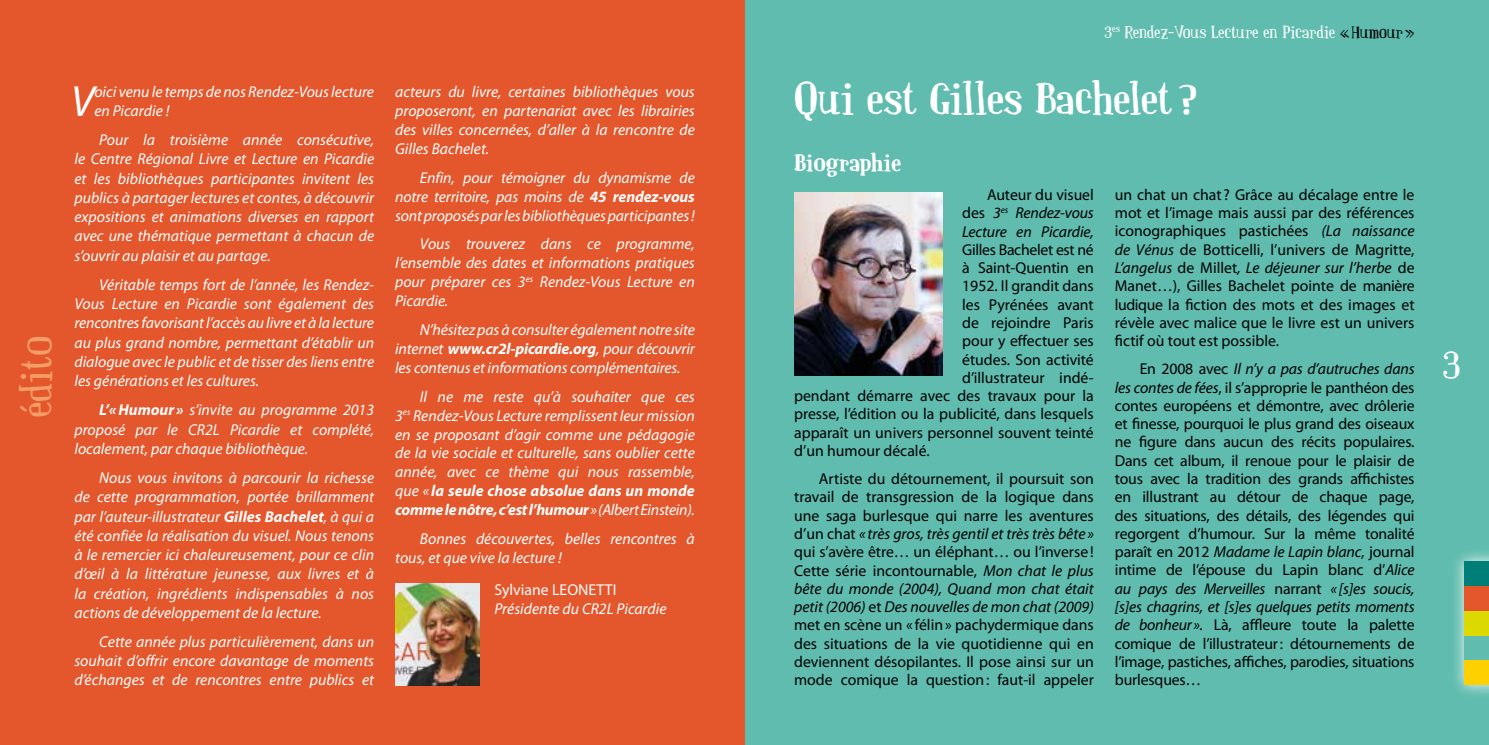
<style>
.page{position:relative;width:1489px;height:745px;background:#fff}
.page>*{position:absolute;margin:0;border:0;box-sizing:border-box;transform-origin:0 0}
.t1{font:700 45.5px "Paquita Pro";color:#fff}
.t2{font:45.5px "Paquita Pro";color:#f39d69}
.t3{font:italic 43.75px "Myriad Pro";color:#fff}
.t4{font:42px "Paquita Pro";color:#fff}
.t5{font:900 24.5px "Paquita Pro";color:#fff}
.t6{font:17.5px "Paquita Pro";color:#fff}
.t7{font:italic 15.75px/19.2px "Myriad Pro";color:#fff;text-align:justify}
.t8{font:15.75px/18.2px "Myriad Pro";color:#000;text-align:justify}
.t9{font:italic 15.75px/18.2px "Myriad Pro";letter-spacing:-.01em;color:#000;text-align:justify}
.t10{font:15.75px "Myriad Pro";letter-spacing:-.02em;color:#000}
.t11{font:15.75px "Myriad Pro";color:#fff}
.s1{color:#000}
.s2{font-weight:700}
.s3{font-style:italic}
.s4{font-style:normal}
</style>
<div class="page">
<div style="left:744px;top:0;width:744px;height:744px;background:#5fbcae"></div>
<div style="left:0;top:0;width:744px;height:744px;background:#e4562b"></div>
<img style="left:794px;top:192px;width:148px;height:183px">
<img style="left:395px;top:583px;width:84px;height:102px">
<div style="left:1450px;top:547px;width:38px;height:151px;background:#fff;opacity:.9"></div>
<div style="left:1463px;top:635px;width:25px;height:25px;background:#5fbcae"></div>
<div style="left:1463px;top:660px;width:25px;height:25px;background:#ffd000"></div>
<div style="left:1463px;top:561px;width:25px;height:24px;background:#007e77"></div>
<div style="left:1463px;top:585px;width:25px;height:25px;background:#e4562b"></div>
<div style="left:1463px;top:610px;width:25px;height:25px;background:#dbd900"></div>
<h1 class="t2" style="left:9px;top:417px;width:83px;rotate:-90deg">édito</h1>
<p class="t6" style="left:1104px;top:22px;width:311px">3<sup>es</sup> Rendez-Vous Lecture en Picardie <span class="s1">« Humour»</span></p>
<h2 class="t3" style="left:71px;top:78px;width:25px">V</h2>
<h1 class="t1" style="left:794px;top:72px;width:404px">Qui est Gilles Bachelet ?</h1>
<p class="t7" style="left:94px;top:83px;width:281px">oici venu le temps de nos Rendez-Vous lecture en Picardie !</p>
<p class="t7" style="left:74px;top:130px;width:301px;text-indent:25px">Pour la troisième année consécutive, le Centre Régional Livre et Lecture en Picardie et les bibliothèques participantes invitent les publics à partager lectures et contes, à découvrir expositions et animations diverses en rapport avec une thématique permettant à chacun de s’ouvrir au plaisir et au partage.</p>
<p class="t7" style="left:74px;top:275px;width:301px;text-indent:25px">Véritable temps fort de l’année, les Rendez-Vous Lecture en Picardie sont également des rencontres favorisant l’accès au livre et à la lecture au plus grand nombre, permettant d’établir un dialogue avec le public et de tisser des liens entre les générations et les cultures.</p>
<p class="t7" style="left:74px;top:400px;width:301px;text-indent:25px"><span class="s2">L’«Humour »</span> s’invite au programme 2013 proposé par le CR2L Picardie et complété, localement, par chaque bibliothèque.</p>
<p class="t7" style="left:74px;top:468px;width:301px;text-indent:25px">Nous vous invitons à parcourir la richesse de cette programmation, portée brillamment par l’auteur-illustrateur <span class="s2">Gilles Bachelet</span>, à qui a été confiée la réalisation du visuel. Nous tenons à le remercier ici chaleureusement, pour ce clin d’œil à la littérature jeunesse, aux livres et à la création, ingrédients indispensables à nos actions de développement de la lecture.</p>
<p class="t7" style="left:74px;top:632px;width:301px;text-indent:25px">Cette année plus particulièrement, dans un souhait d’offrir encore davantage de moments d’échanges et de rencontres entre publics et</p>
<p class="t7" style="left:395px;top:83px;width:301px">acteurs du livre, certaines bibliothèques vous proposeront, en partenariat avec les librairies des villes concernées, d’aller à la rencontre de Gilles Bachelet.</p>
<p class="t7" style="left:395px;top:168px;width:301px;text-indent:25px">Enfin, pour témoigner du dynamisme de notre territoire, pas moins de <span class="s2">45 rendez-vous </span>sont proposés par les bibliothèques participantes!</p>
<p class="t7" style="left:395px;top:235px;width:301px;text-indent:25px">Vous trouverez dans ce programme, l’ensemble des dates et informations pratiques pour préparer ces 3<sup>es</sup> Rendez-Vous Lecture en Picardie.</p>
<p class="t7" style="left:395px;top:320px;width:301px;text-indent:25px">N’hésitez pas à consulter également notre site internet <span class="s2">www.cr2l-picardie.org</span>, pour découvrir les contenus et informations complémentaires.</p>
<p class="t7" style="left:395px;top:387px;width:301px;text-indent:25px">Il ne me reste qu’à souhaiter que ces 3<sup>es</sup> Rendez-Vous Lecture remplissent leur mission en se proposant d’agir comme une pédagogie de la vie sociale et culturelle, sans oublier cette année, avec ce thème qui nous rassemble, que « <span class="s2">la seule chose absolue dans un monde comme le nôtre, c’est l’humour</span>» (Albert Einstein).</p>
<p class="t7" style="left:395px;top:529px;width:301px;text-indent:25px">Bonnes découvertes, belles rencontres à tous, et que vive la lecture !</p>
<p class="t11" style="left:494px;top:580px;width:124px">Sylviane LEONETTI</p>
<p class="t7" style="left:494px;top:598px;width:173px">Présidente du CR2L Picardie</p>
<h3 class="t5" style="left:794px;top:149px;width:108px">Biographie</h3>
<p class="t8" style="left:1114px;top:186px;width:301px">un chat un chat ? Grâce au décalage entre le mot et l’image mais aussi par des références iconographiques pastichées <span class="s3">(La naissance de Vénus</span> de Botticelli, l’univers de Magritte, <span class="s3">L’angelus</span> de Millet<span class="s3">, Le déjeuner sur l’herbe</span> de Manet…), Gilles Bachelet pointe de manière ludique la fiction des mots et des images et révèle avec malice que le livre est un univers fictif où tout est possible.</p>
<p class="t8" style="left:1114px;top:360px;width:301px;text-indent:25px">En 2008 avec <span class="s3">Il n’y a pas d’autruches dans les contes de fées</span>, il s’approprie le panthéon des contes européens et démontre, avec drôlerie et finesse, pourquoi le plus grand des oiseaux ne figure dans aucun des récits populaires.<br>Dans cet album, il renoue pour le plaisir de tous avec la tradition des grands affichistes en illustrant au détour de chaque page, des situations, des détails, des légendes qui regorgent d’humour. Sur la même tonalité paraît en 2012 <span class="s3">Madame le Lapin blanc</span>, journal intime de l’épouse du Lapin blanc d’<span class="s3">Alice au pays des Merveilles</span> narrant <span class="s3">« [s]es soucis, [s]es chagrins, et [s]es quelques petits moments de bonheur ».</span> Là, affleure toute la palette comique de l’illustrateur: détournements de l’image, pastiches, affiches, parodies, situations burlesques…</p>
<p class="t9" style="left:962px;top:186px;width:133px;text-indent:25px"><span class="s4">Auteur du visuel des</span> 3<sup>es</sup> Rendez-vous Lecture en Picardie,</p>
<p class="t10" style="left:962px;top:241px;width:133px">Gilles Bachelet est né</p>
<p class="t8" style="left:962px;top:259px;width:133px">à Saint-Quentin en</p>
<p class="t8" style="left:962px;top:277px;width:133px">1952. Il grandit dans</p>
<p class="t8" style="left:962px;top:295px;width:133px">les Pyrénées avant</p>
<p class="t8" style="left:962px;top:314px;width:133px">de rejoindre Paris</p>
<p class="t8" style="left:962px;top:332px;width:133px">pour y effectuer ses</p>
<p class="t8" style="left:962px;top:350px;width:133px">études. Son activité</p>
<p class="t8" style="left:962px;top:368px;width:133px">d’illustrateur indé-</p>
<p class="t8" style="left:794px;top:387px;width:301px">pendant démarre avec des travaux pour la</p>
<p class="t8" style="left:794px;top:405px;width:301px">presse, l’édition ou la publicité, dans lesquels</p>
<p class="t8" style="left:794px;top:423px;width:301px">apparaît un univers personnel souvent teinté</p>
<p class="t8" style="left:794px;top:441px;width:137px">d’un humour décalé.</p>
<p class="t8" style="left:794px;top:470px;width:301px;text-indent:25px">Artiste du détournement, il poursuit son travail de transgression de la logique dans une saga burlesque qui narre les aventures d’un chat <span class="s3">« très gros, très gentil et très très bête » </span>qui s’avère être… un éléphant… ou l’inverse !<br>Cette série incontournable, <span class="s3">Mon chat le plus bête du monde (2004), Quand mon chat était petit (2006)</span> et <span class="s3">Des nouvelles de mon chat (2009) </span>met en scène un « félin» pachydermique dans des situations de la vie quotidienne qui en deviennent désopilantes. Il pose ainsi sur un mode comique la question: faut-il appeler</p>
<h3 class="t4" style="left:1442px;top:340px;width:20px">3</h3>
</div>
